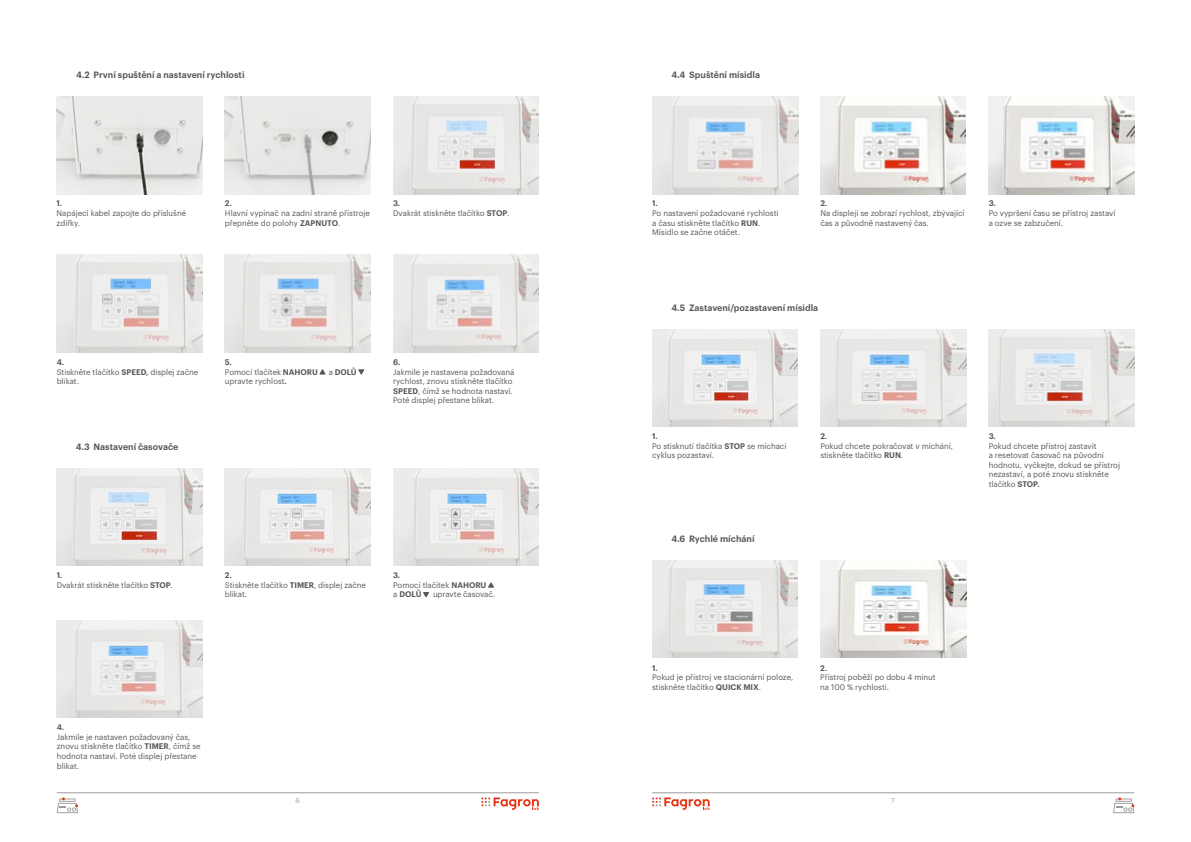
<style>
.page{position:relative;width:1191px;height:842px;background:#fff}
.page>*{position:absolute;margin:0;border:0;box-sizing:border-box;transform-origin:0 0}
.t1{font:600 9px "Graphik LCG";color:#575756}
.t2{font:8px/9.6px "Graphik LCG";letter-spacing:-.005em;color:#575756}
.t3{font:600 8px "Graphik LCG";color:#575756}
.t4{font:7px "Graphik";color:#9d9d9c}
.s1{font-weight:600}
.s2{font-weight:400}
</style>
<div class="page">
<hr style="left:57px;top:792px;width:482px;height:1px;background:#9d9d9c">
<hr style="left:652px;top:792px;width:482px;height:1px;background:#9d9d9c">
<svg style="left:57px;top:797px;width:21px;height:16px"></svg>
<svg style="left:1113px;top:797px;width:21px;height:16px"></svg>
<svg style="left:481px;top:797px;width:58px;height:13px"></svg>
<svg style="left:652px;top:797px;width:57px;height:13px"></svg>
<img style="left:820px;top:96px;width:146px;height:98px">
<img style="left:57px;top:96px;width:145px;height:98px">
<img style="left:393px;top:96px;width:146px;height:98px">
<img style="left:652px;top:96px;width:146px;height:98px">
<img style="left:57px;top:468px;width:145px;height:98px">
<img style="left:652px;top:560px;width:146px;height:98px">
<img style="left:57px;top:255px;width:145px;height:97px">
<img style="left:652px;top:329px;width:146px;height:98px">
<img style="left:225px;top:468px;width:146px;height:98px">
<img style="left:820px;top:560px;width:146px;height:98px">
<svg style="left:319px;top:369px;width:6px;height:6px"></svg>
<svg style="left:358px;top:369px;width:6px;height:6px"></svg>
<svg style="left:488px;top:582px;width:6px;height:6px"></svg>
<svg style="left:423px;top:592px;width:6px;height:5px"></svg>
<img style="left:393px;top:468px;width:146px;height:98px">
<img style="left:225px;top:96px;width:146px;height:98px">
<img style="left:57px;top:620px;width:146px;height:98px">
<img style="left:225px;top:255px;width:146px;height:97px">
<img style="left:820px;top:329px;width:146px;height:98px">
<img style="left:393px;top:255px;width:146px;height:97px">
<img style="left:988px;top:329px;width:146px;height:98px">
<img style="left:988px;top:96px;width:146px;height:98px">
<p class="t1" style="left:76px;top:68px;width:170px">4.2 První spuštění a nastavení rychlosti</p>
<p class="t1" style="left:671px;top:68px;width:90px">4.4 Spuštění mísidla</p>
<p class="t3" style="left:57px;top:197px;width:7px">1.</p>
<p class="t2" style="left:57px;top:208px;width:131px">Napájecí kabel zapojte do příslušné zdířky.</p>
<p class="t3" style="left:225px;top:197px;width:8px">2.</p>
<p class="t2" style="left:225px;top:208px;width:147px">Hlavní vypínač na zadní straně přístroje přepněte do polohy <span class="s1">ZAPNUTO</span>.</p>
<p class="t2" style="left:393px;top:198px;width:118px"><span class="s1">3.<br></span>Dvakrát stiskněte tlačítko <span class="s1">STOP</span>.</p>
<p class="t3" style="left:652px;top:197px;width:7px">1.</p>
<p class="t2" style="left:652px;top:208px;width:128px">Po nastavení požadované rychlosti a času stiskněte tlačítko <span class="s1">RUN</span>.<br>Mísidlo se začne otáčet.</p>
<p class="t3" style="left:820px;top:197px;width:8px">2.</p>
<p class="t2" style="left:820px;top:208px;width:146px">Na displeji se zobrazí rychlost, zbývající čas a původně nastavený čas.</p>
<p class="t3" style="left:988px;top:197px;width:9px">3.</p>
<p class="t2" style="left:988px;top:208px;width:128px">Po vypršení času se přístroj zastaví a ozve se zabzučení.</p>
<p class="t1" style="left:671px;top:301px;width:148px">4.5 Zastavení/pozastavení mísidla</p>
<p class="t2" style="left:57px;top:357px;width:143px"><span class="s1">4.<br></span>Stiskněte tlačítko <span class="s1">SPEED,</span> displej začne blikat.</p>
<p class="t2" style="left:225px;top:357px;width:94px"><span class="s1">5.<br></span>Pomocí tlačítek <span class="s1">NAHORU</span></p>
<p class="t3" style="left:329px;top:366px;width:29px"><span class="s2">a</span> DOLŮ</p>
<p class="t2" style="left:225px;top:376px;width:64px">upravte rychlost<span class="s1">.</span></p>
<p class="t3" style="left:393px;top:356px;width:9px">6.</p>
<p class="t2" style="left:393px;top:366px;width:123px">Jakmile je nastavena požadovaná rychlost, znovu stiskněte tlačítko <span class="s1">SPEED</span>, čímž se hodnota nastaví.<br>Poté displej přestane blikat.</p>
<p class="t1" style="left:76px;top:440px;width:104px">4.3 Nastavení časovače</p>
<p class="t2" style="left:652px;top:431px;width:136px"><span class="s1">1.<br></span>Po stisknutí tlačítka <span class="s1">STOP</span> se míchací cyklus pozastaví.</p>
<p class="t3" style="left:988px;top:430px;width:9px">3.</p>
<p class="t3" style="left:820px;top:430px;width:8px">2.</p>
<p class="t2" style="left:820px;top:440px;width:134px">Pokud chcete pokračovat v míchání, stiskněte tlačítko <span class="s1">RUN</span>.</p>
<p class="t2" style="left:988px;top:440px;width:133px">Pokud chcete přístroj zastavit<br>a resetovat časovač na původní hodnotu, vyčkejte, dokud se přístroj nezastaví, a poté znovu stiskněte tlačítko <span class="s1">STOP.</span></p>
<p class="t1" style="left:671px;top:532px;width:85px">4.6 Rychlé míchání</p>
<p class="t2" style="left:57px;top:570px;width:118px"><span class="s1">1.<br></span>Dvakrát stiskněte tlačítko <span class="s1">STOP</span>.</p>
<p class="t2" style="left:225px;top:570px;width:143px"><span class="s1">2.<br></span>Stiskněte tlačítko <span class="s1">TIMER</span>, displej začne blikat.</p>
<p class="t2" style="left:393px;top:570px;width:95px"><span class="s1">3.<br></span>Pomocí tlačítek <span class="s1">NAHORU </span>a <span class="s1">DOLŮ</span></p>
<p class="t2" style="left:433px;top:589px;width:64px">upravte časovač.</p>
<p class="t3" style="left:652px;top:662px;width:7px">1.</p>
<p class="t2" style="left:652px;top:672px;width:143px">Pokud je přístroj ve stacionární poloze, stiskněte tlačítko <span class="s1">QUICK MIX</span>.</p>
<p class="t3" style="left:820px;top:662px;width:8px">2.</p>
<p class="t2" style="left:820px;top:672px;width:117px">Přístroj poběží po dobu 4 minut na 100 % rychlosti.</p>
<p class="t3" style="left:57px;top:721px;width:9px">4.</p>
<p class="t2" style="left:57px;top:731px;width:145px">Jakmile je nastaven požadovaný čas, znovu stiskněte tlačítko <span class="s1">TIMER</span>, čímž se hodnota nastaví. Poté displej přestane blikat.</p>
<p class="t4" style="left:295px;top:795px;width:6px">6</p>
<p class="t4" style="left:891px;top:795px;width:5px">7</p>
</div>
